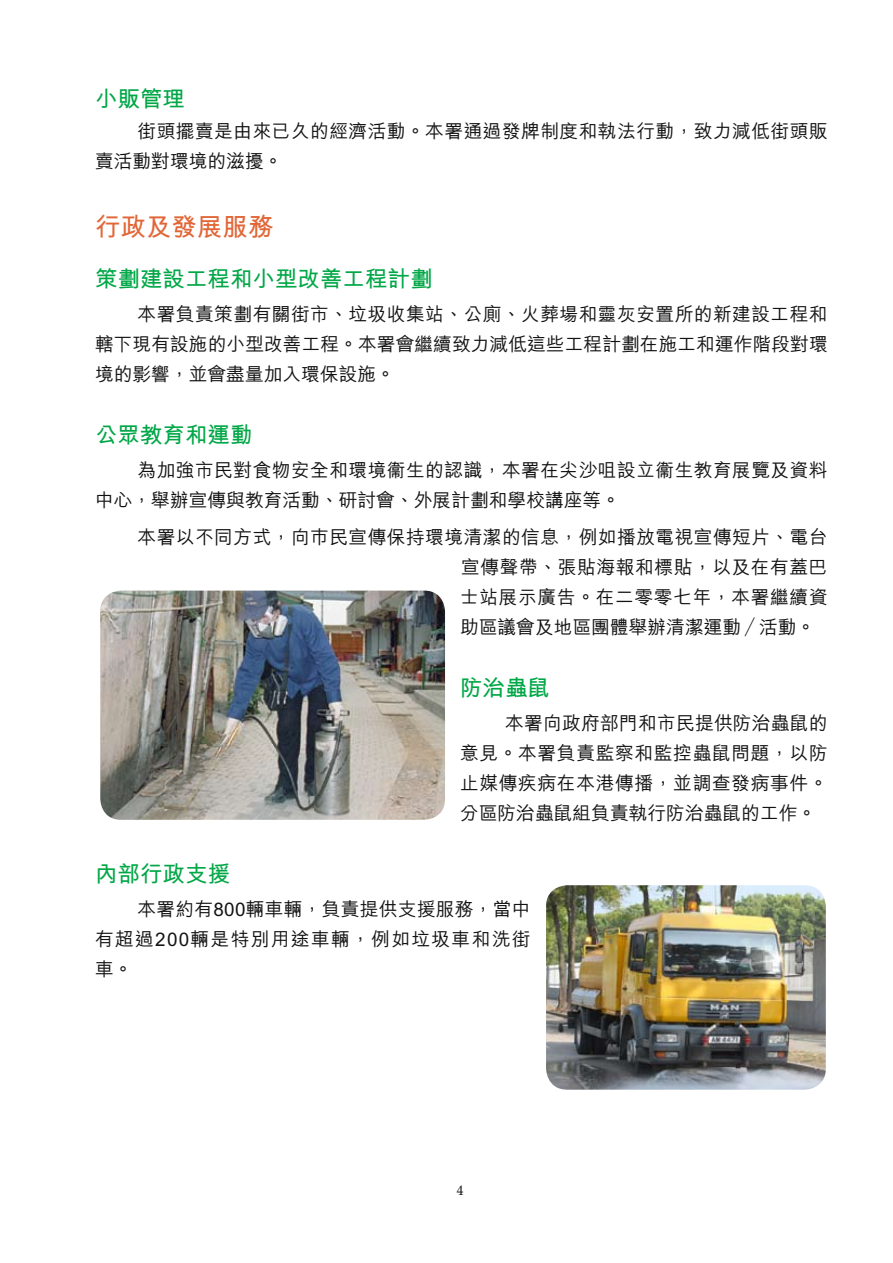
<style>
.page{position:relative;width:893px;height:1263px;background:#fff}
.page>*{position:absolute;margin:0;border:0;box-sizing:border-box;transform-origin:0 0}
.t1{font:700 25.5px "M Hei HK";color:#e26637}
.t2{font:700 22.5px "M Hei HK";color:#01a747}
.t3{font:500 18.75px/30px "M Hei HK";letter-spacing:.025em;color:#121212;text-align:justify}
.t4{font:13.5px "Palatino";color:#121212}
</style>
<div class="page">
<img style="left:546px;top:885px;width:280px;height:205px">
<img style="left:100px;top:591px;width:345px;height:229px">
<p class="t2" style="left:95px;top:82px;width:91px">小販管理</p>
<p class="t3" style="left:95px;top:114px;width:734px;text-indent:43px">街頭擺賣是由來已久的經濟活動。本署通過發牌制度和執法行動，致力減低街頭販賣活動對環境的滋擾。</p>
<h1 class="t1" style="left:95px;top:208px;width:180px">行政及發展服務</h1>
<p class="t2" style="left:95px;top:262px;width:339px">策劃建設工程和小型改善工程計劃</p>
<p class="t3" style="left:95px;top:298px;width:734px;text-indent:43px">本署負責策劃有關街市、垃圾收集站、公廁、火葬場和靈灰安置所的新建設工程和轄下現有設施的小型改善工程。本署會繼續致力減低這些工程計劃在施工和運作階段對環境的影響，並會盡量加入環保設施。</p>
<p class="t2" style="left:95px;top:418px;width:159px">公眾教育和運動</p>
<p class="t3" style="left:95px;top:453px;width:734px;text-indent:43px">為加強市民對食物安全和環境衞生的認識，本署在尖沙咀設立衞生教育展覽及資料中心，舉辦宣傳與教育活動、研討會、外展計劃和學校講座等。</p>
<p class="t3" style="left:460px;top:521px;width:369px;text-indent:-322px">本署以不同方式，向巿民宣傳保持環境清潔的信息，例如播放電視宣傳短片、電台宣傳聲帶、張貼海報和標貼，以及在有蓋巴士站展示廣告。在二零零七年，本署繼續資助區議會及地區團體舉辦清潔運動／活動。</p>
<p class="t2" style="left:460px;top:672px;width:91px">防治蟲鼠</p>
<p class="t3" style="left:460px;top:707px;width:369px;text-indent:45px">本署向政府部門和市民提供防治蟲鼠的意見。本署負責監察和監控蟲鼠問題，以防止媒傳疾病在本港傳播，並調查發病事件。分區防治蟲鼠組負責執行防治蟲鼠的工作。</p>
<p class="t2" style="left:95px;top:857px;width:136px">內部行政支援</p>
<p class="t3" style="left:95px;top:893px;width:437px;text-indent:43px">本署約有800輛車輛，負責提供支援服務，當中有超過200輛是特別用途車輛，例如垃圾車和洗街車。</p>
<p class="t4" style="left:457px;top:1179px;width:8px">4</p>
</div>
